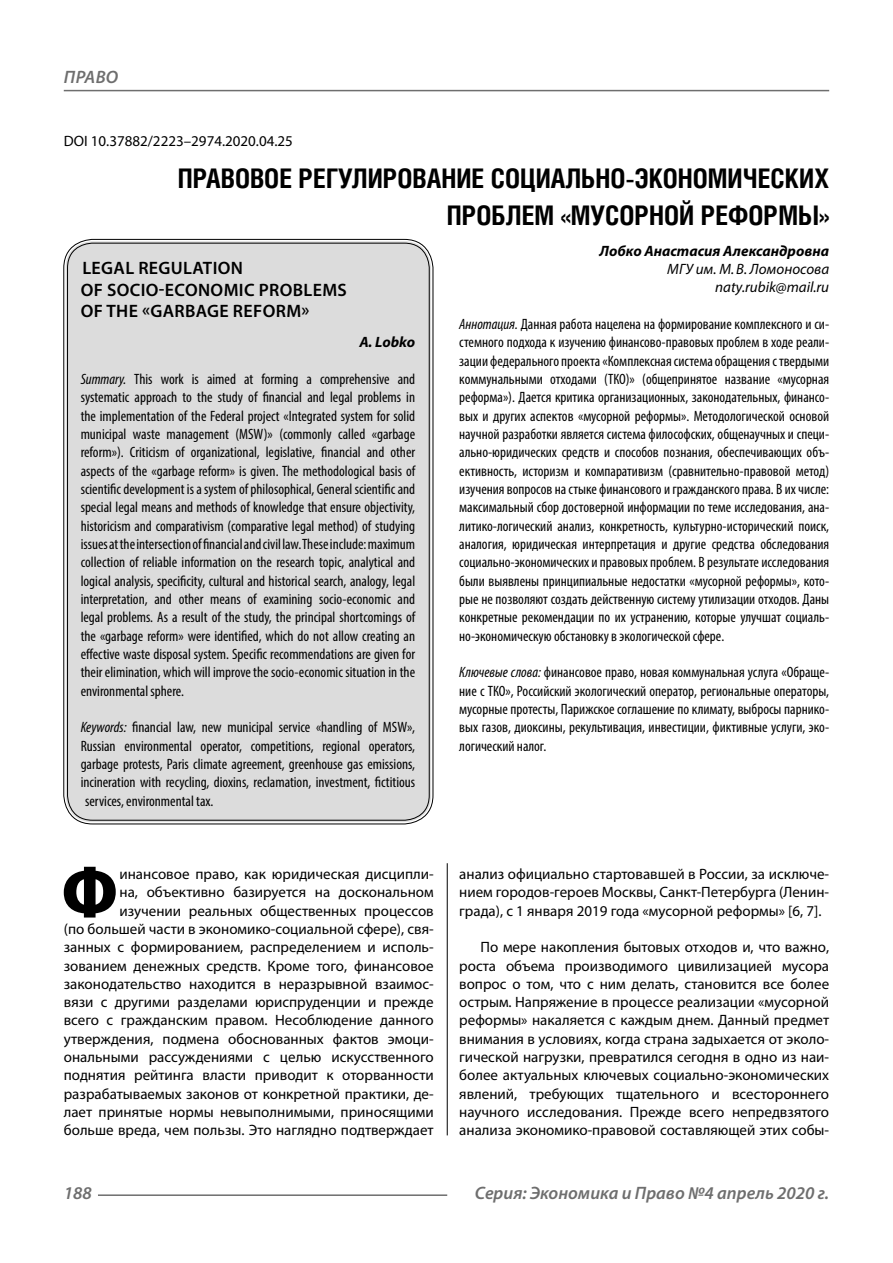
<style>
.page{position:relative;width:893px;height:1263px;background:#fff}
.page>*{position:absolute;margin:0;border:0;box-sizing:border-box;transform-origin:0 0}
.Bukvica{font:900 69.3px "Myriad Pro";color:#000}
.Header{font:700 27px/37.5px "Helios Cond C";color:#000;text-align:right}
.Header-eng{font:600 18px/21.6px "Myriad Pro";letter-spacing:.02em;color:#000}
.t1{font:italic 600 18px "Myriad Pro";color:#6e6e6e}
.Annotation-rus{font:condensed 15px/18.3px "Myriad Pro";color:#000;text-align:justify}
.Annotation-eng{font:condensed 15px/18.3px "Myriad Pro";color:#000;text-align:justify}
.Bukvica-2{font:15px/18.3px "Myriad Pro";color:#000;text-align:right}
.Normal{font:15px/18.3px "Myriad Pro";color:#000;text-align:justify}
.DOI{font:15px "Myriad Pro";color:#000}
.Author{font:italic 700 15px "Myriad Pro";color:#000}
.Author-doc{font:italic 15px "Myriad Pro";color:#000}
.Author-email{font:italic 15px "Myriad Pro";color:#000}
.Author-eng{font:italic 700 15px "Myriad Pro";letter-spacing:-.005em;color:#000}
.s1{font-style:italic}
</style>
<div class="page">
<hr style="left:447px;top:860px;width:1px;height:275px;background:#000">
<div style="left:43px;top:842px;width:786px;height:21px;background:#fff"></div>
<div style="left:66px;top:241px;width:365px;height:581px;background:#dcdcdc;border-radius:27px"></div>
<hr style="left:98px;top:1194px;width:349px;height:2px;background:#6e6e6e">
<hr style="left:64px;top:90px;width:765px;height:1px;background:#6e6e6e">
<p class="t1" style="left:64px;top:66px;width:24px">Право</p>
<p class="DOI" style="left:64px;top:132px;width:231px">DOI 10.37882/2223–2974.2020.04.25</p>
<p class="Header" style="left:178px;top:159px;width:653px">ПРАВОВОЕ РЕГУЛИРОВАНИЕ СОЦИАЛЬНО-ЭКОНОМИЧЕСКИХ<br>ПРОБЛЕМ «МУСОРНОЙ РЕФОРМЫ»</p>
<p class="Author" style="left:600px;top:241px;width:231px">Лобко Анастасия Александровна</p>
<p class="Author-doc" style="left:667px;top:260px;width:163px">МГУ им. М.В. Ломоносова</p>
<p class="Author-email" style="left:715px;top:278px;width:115px">naty.rubik@mail.ru</p>
<p class="Annotation-rus" style="left:459px;top:315px;width:371px"><span class="s1">Аннотация.</span> Данная работа нацелена на формирование комплексного и си&shy;стемного подхода к изучению финансово-правовых проблем в ходе реали&shy;зации федерального проекта «Комплексная система обращения с твердыми коммунальными отходами (ТКО)» (общепринятое название «мусорная реформа»). Дается критика организационных, законодательных, финансо&shy;вых и других аспектов «мусорной реформы». Методологической основой научной разработки является система философских, общенаучных и специ&shy;ально-юридических средств и способов познания, обеспечивающих объ&shy;ективность, историзм и компаративизм (сравнительно-правовой метод) изучения вопросов на стыке финансового и гражданского права. В их числе: максимальный сбор достоверной информации по теме исследования, ана&shy;литико-логический анализ, конкретность, культурно-исторический поиск, аналогия, юридическая интерпретация и другие средства обследования социально-экономических и правовых проблем. В результате исследования были выявлены принципиальные недостатки «мусорной реформы», кото&shy;рые не позволяют создать действенную систему утилизации отходов. Даны конкретные рекомендации по их устранению, которые улучшат социаль&shy;но-экономическую обстановку в экологической сфере.</p>
<p class="Annotation-rus" style="left:459px;top:663px;width:371px"><span class="s1">Ключевые слова:</span> финансовое право, новая коммунальная услуга «Обраще&shy;ние с ТКО», Российский экологический оператор, региональные операторы, мусорные протесты, Парижское соглашение по климату, выбросы парнико&shy;вых газов, диоксины, рекультивация, инвестиции, фиктивные услуги, эко&shy;логический налог.</p>
<p class="Header-eng" style="left:81px;top:257px;width:268px">LEGAL REGULATION<br>OF SOCIO-ECONOMIC PROBLEMS<br>OF THE «GARBAGE REFORM»</p>
<p class="Author-eng" style="left:359px;top:333px;width:57px">A. Lobko</p>
<p class="Annotation-eng" style="left:81px;top:370px;width:336px"><span class="s1">Summary.</span> This work is aimed at forming a comprehensive and systematic approach to the study of financial and legal problems in the implementation of the Federal project «Integrated system for solid municipal waste management (MSW)» (commonly called «garbage reform»). Criticism of organizational, legislative, financial and other aspects of the «garbage reform» is given. The methodological basis of scientific development is a system of philosophical, General scientific and special legal means and methods of knowledge that ensure objectivity, historicism and comparativism (comparative legal method) of studying issues at the intersection of financial and civil law. These include: maximum collection of reliable information on the research topic, analytical and logical analysis, specificity, cultural and historical search, analogy, legal interpretation, and other means of examining socio-economic and legal problems. As a result of the study, the principal shortcomings of the «garbage reform» were identified, which do not allow creating an effective waste disposal system. Specific recommendations are given for their elimination, which will improve the socio-economic situation in the environmental sphere.</p>
<p class="Annotation-eng" style="left:81px;top:718px;width:336px"><span class="s1">Keywords:</span> financial law, new municipal service «handling of MSW»,</p>
<p class="Annotation-eng" style="left:81px;top:736px;width:336px">Russian environmental operator, competitions, regional operators,</p>
<p class="Annotation-eng" style="left:81px;top:755px;width:336px">garbage protests, Paris climate agreement, greenhouse gas emissions,</p>
<p class="Annotation-eng" style="left:81px;top:773px;width:336px">incineration with recycling, dioxins, reclamation, investment, fictitious</p>
<p class="Annotation-eng" style="left:85px;top:791px;width:130px">services, environmental tax.</p>
<p class="Bukvica" style="left:61px;top:846px;width:58px">Ф</p>
<p class="Bukvica-2" style="left:64px;top:864px;width:371px">инансовое право, как юридическая дисципли-<br>на, объективно базируется на доскональном изучении реальных общественных процессов<br>(по большей части в экономико-социальной сфере), свя&shy;занных с формированием, распределением и исполь&shy;зованием денежных средств. Кроме того, финансовое законодательство находится в неразрывной взаимос&shy;вязи с другими разделами юриспруденции и прежде всего с гражданским правом. Несоблюдение данного утверждения, подмена обоснованных фактов эмоци&shy;ональными рассуждениями с целью искусственного поднятия рейтинга власти приводит к оторванности разрабатываемых законов от конкретной практики, де&shy;лает принятые нормы невыполнимыми, приносящими больше вреда, чем пользы. Это наглядно подтверждает</p>
<p class="Bukvica-2" style="left:459px;top:864px;width:371px;text-align:justify">анализ официально стартовавшей в России, за исключе&shy;нием городов-героев Москвы, Санкт-Петербурга (Ленин&shy;града), с 1 января 2019 года «мусорной реформы» [6, 7].</p>
<p class="Normal" style="left:459px;top:938px;width:371px;text-indent:21px">По мере накопления бытовых отходов и, что важно, роста объема производимого цивилизацией мусора вопрос о том, что с ним делать, становится все более острым. Напряжение в процессе реализации «мусорной реформы» накаляется с каждым днем. Данный предмет внимания в условиях, когда страна задыхается от эколо&shy;гической нагрузки, превратился сегодня в одно из наи&shy;более актуальных ключевых социально-экономических явлений, требующих тщательного и всестороннего научного исследования. Прежде всего непредвзятого анализа экономико-правовой составляющей этих собы-</p>
<p class="t1" style="left:64px;top:1182px;width:30px">188</p>
<p class="t1" style="left:475px;top:1182px;width:356px">Серия: Экономика и Право №4 апрель 2020 г.</p>
</div>
